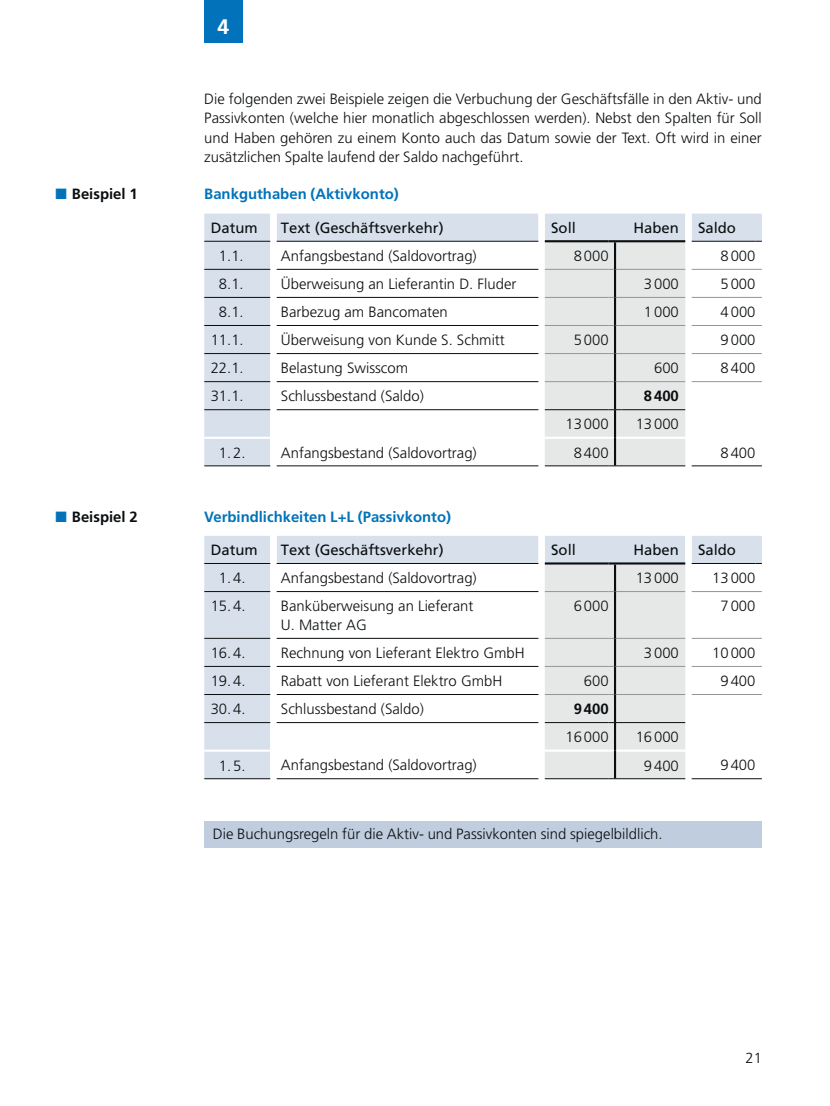
<style>
.page{position:relative;width:830px;height:1106px;background:#fff}
.page>*{position:absolute;margin:0;border:0;box-sizing:border-box;transform-origin:0 0}
.t1{font:700 21px "Frutiger";color:#fff}
.t2{font:300 14.85px/19.2px "Frutiger";color:#0b0e10;text-align:justify}
.t3{font:14.85px "Frutiger";color:#0b0e10}
.t4{font:700 14.85px "Frutiger";color:#0273bb}
.t5{font:700 14.85px "Frutiger";color:#0b0e10}
.t6{font:300 14.7px "Frutiger";color:#0b0e10}
.s1{color:#0273bb}
</style>
<div class="page">
<div style="left:204px;top:0;width:38px;height:43px;background:#0273bb"></div>
<div style="left:204px;top:821px;width:557px;height:27px;background:#bfcddf"></div>
<svg style="left:204px;top:214px;width:66px;height:251px;fill:#d7e0eb"></svg>
<svg style="left:270px;top:214px;width:491px;height:252px"></svg>
<hr style="left:691px;top:241px;width:64px;height:1px;background:#0b0e10">
<hr style="left:204px;top:269px;width:66px;height:1px;background:#0b0e10">
<hr style="left:276px;top:269px;width:262px;height:1px;background:#0b0e10">
<hr style="left:204px;top:297px;width:66px;height:1px;background:#0b0e10">
<hr style="left:276px;top:297px;width:262px;height:1px;background:#0b0e10">
<hr style="left:204px;top:325px;width:66px;height:1px;background:#0b0e10">
<hr style="left:276px;top:325px;width:262px;height:1px;background:#0b0e10">
<hr style="left:204px;top:353px;width:66px;height:1px;background:#0b0e10">
<hr style="left:276px;top:353px;width:262px;height:1px;background:#0b0e10">
<hr style="left:204px;top:381px;width:66px;height:1px;background:#0b0e10">
<hr style="left:276px;top:381px;width:262px;height:1px;background:#0b0e10">
<hr style="left:204px;top:409px;width:66px;height:1px;background:#0b0e10">
<hr style="left:276px;top:409px;width:262px;height:1px;background:#0b0e10">
<hr style="left:204px;top:465px;width:66px;height:1px;background:#0b0e10">
<hr style="left:276px;top:465px;width:262px;height:1px;background:#0b0e10">
<hr style="left:691px;top:465px;width:70px;height:1px;background:#0b0e10">
<hr style="left:270px;top:437px;width:274px;height:1px;background:#fff">
<hr style="left:685px;top:437px;width:76px;height:1px;background:#fff">
<hr style="left:204px;top:241px;width:66px;height:1px;background:#0b0e10">
<hr style="left:276px;top:241px;width:262px;height:1px;background:#0b0e10">
<hr style="left:204px;top:437px;width:66px;height:2px;background:#fff">
<svg style="left:544px;top:240px;width:141px;height:226px"></svg>
<hr style="left:691px;top:269px;width:70px;height:1px;background:#929696">
<hr style="left:691px;top:297px;width:70px;height:1px;background:#929696">
<hr style="left:691px;top:325px;width:70px;height:1px;background:#929696">
<hr style="left:691px;top:353px;width:70px;height:1px;background:#929696">
<hr style="left:691px;top:381px;width:70px;height:1px;background:#929696">
<div style="left:204px;top:536px;width:66px;height:242px;background:#d7e0eb"></div>
<svg style="left:270px;top:536px;width:491px;height:188px"></svg>
<hr style="left:691px;top:563px;width:64px;height:1px;background:#0b0e10">
<hr style="left:544px;top:562px;width:64px;height:2px;background:#0b0e10">
<hr style="left:608px;top:562px;width:77px;height:2px;background:#0b0e10">
<hr style="left:204px;top:591px;width:66px;height:1px;background:#0b0e10">
<hr style="left:276px;top:591px;width:262px;height:1px;background:#0b0e10">
<hr style="left:204px;top:638px;width:66px;height:1px;background:#0b0e10">
<hr style="left:276px;top:638px;width:262px;height:1px;background:#0b0e10">
<hr style="left:204px;top:666px;width:66px;height:1px;background:#0b0e10">
<hr style="left:276px;top:666px;width:262px;height:1px;background:#0b0e10">
<hr style="left:204px;top:694px;width:66px;height:1px;background:#0b0e10">
<hr style="left:276px;top:694px;width:262px;height:1px;background:#0b0e10">
<hr style="left:204px;top:563px;width:66px;height:1px;background:#0b0e10">
<hr style="left:276px;top:563px;width:262px;height:1px;background:#0b0e10">
<hr style="left:204px;top:722px;width:66px;height:1px;background:#0b0e10">
<hr style="left:276px;top:722px;width:262px;height:1px;background:#0b0e10">
<hr style="left:204px;top:778px;width:66px;height:1px;background:#0b0e10">
<hr style="left:276px;top:778px;width:262px;height:1px;background:#0b0e10">
<hr style="left:544px;top:778px;width:64px;height:1px;background:#0b0e10">
<hr style="left:608px;top:778px;width:77px;height:1px;background:#0b0e10">
<hr style="left:691px;top:778px;width:70px;height:1px;background:#0b0e10">
<hr style="left:204px;top:749px;width:66px;height:2px;background:#fff">
<hr style="left:691px;top:591px;width:70px;height:1px;background:#929696">
<hr style="left:691px;top:638px;width:70px;height:1px;background:#929696">
<hr style="left:691px;top:666px;width:70px;height:1px;background:#929696">
<hr style="left:691px;top:694px;width:70px;height:1px;background:#929696">
<svg style="left:544px;top:563px;width:141px;height:215px"></svg>
<hr style="left:615px;top:694px;width:70px;height:1px;background:#929696">
<hr style="left:613px;top:564px;width:2px;height:27px;background:#0b0e10">
<hr style="left:613px;top:591px;width:2px;height:47px;background:#0b0e10">
<hr style="left:613px;top:638px;width:2px;height:28px;background:#0b0e10">
<hr style="left:613px;top:666px;width:2px;height:28px;background:#0b0e10">
<hr style="left:613px;top:694px;width:2px;height:28px;background:#0b0e10">
<hr style="left:613px;top:723px;width:2px;height:27px;background:#0b0e10">
<hr style="left:613px;top:750px;width:2px;height:28px;background:#0b0e10">
<hr style="left:544px;top:722px;width:64px;height:1px;background:#0b0e10">
<hr style="left:608px;top:722px;width:77px;height:1px;background:#0b0e10">
<h1 class="t1" style="left:217px;top:18px;width:13px">4</h1>
<p class="t2" style="left:204px;top:91px;width:559px">Die folgenden zwei Beispiele zeigen die Verbuchung der Geschäftsfälle in den Aktiv- und Passiv konten (welche hier monatlich abgeschlossen werden). Nebst den Spalten für Soll und Haben gehören zu einem Konto auch das Datum sowie der Text. Oft wird in einer zusätzlichen Spalte laufend der Saldo nachgeführt.</p>
<p class="t5" style="left:55px;top:188px;width:84px"><span class="s1">■</span> Beispiel 1</p>
<p class="t4" style="left:204px;top:188px;width:196px">Bankguthaben (Aktivkonto)</p>
<p class="t3" style="left:210px;top:222px;width:49px">Datum</p>
<p class="t3" style="left:281px;top:222px;width:164px">Text (Geschäftsverkehr)</p>
<p class="t3" style="left:551px;top:221px;width:26px">Soll</p>
<p class="t3" style="left:633px;top:221px;width:47px">Haben</p>
<p class="t3" style="left:697px;top:222px;width:39px">Saldo</p>
<p class="t2" style="left:219px;top:247px;width:26px">1.1.</p>
<p class="t2" style="left:281px;top:247px;width:197px">Anfangsbestand (Saldovortrag)</p>
<p class="t2" style="left:573px;top:247px;width:36px">8 000</p>
<p class="t2" style="left:720px;top:247px;width:36px">8 000</p>
<p class="t2" style="left:219px;top:275px;width:26px">8.1.</p>
<p class="t2" style="left:281px;top:275px;width:237px">Überweisung an Lieferantin D. Fluder</p>
<p class="t2" style="left:643px;top:275px;width:36px">3 000</p>
<p class="t2" style="left:720px;top:275px;width:36px">5 000</p>
<p class="t2" style="left:219px;top:303px;width:26px">8.1.</p>
<p class="t2" style="left:281px;top:303px;width:168px">Barbezug am Bancomaten</p>
<p class="t2" style="left:643px;top:303px;width:36px">1 000</p>
<p class="t2" style="left:720px;top:303px;width:36px">4 000</p>
<p class="t2" style="left:210px;top:331px;width:35px">11.1.</p>
<p class="t2" style="left:281px;top:331px;width:225px">Überweisung von Kunde S. Schmitt</p>
<p class="t2" style="left:573px;top:331px;width:36px">5 000</p>
<p class="t2" style="left:720px;top:331px;width:36px">9 000</p>
<p class="t2" style="left:210px;top:359px;width:35px">22.1.</p>
<p class="t2" style="left:281px;top:359px;width:129px">Belastung Swisscom</p>
<p class="t2" style="left:653px;top:359px;width:26px">600</p>
<p class="t2" style="left:720px;top:359px;width:36px">8 400</p>
<p class="t2" style="left:210px;top:387px;width:35px">31.1.</p>
<p class="t2" style="left:281px;top:387px;width:144px">Schlussbestand (Saldo)</p>
<p class="t5" style="left:643px;top:390px;width:36px">8 400</p>
<p class="t2" style="left:565px;top:415px;width:45px">13 000</p>
<p class="t2" style="left:635px;top:415px;width:45px">13 000</p>
<p class="t2" style="left:219px;top:444px;width:28px">1. 2.</p>
<p class="t2" style="left:281px;top:444px;width:197px">Anfangsbestand (Saldovortrag)</p>
<p class="t2" style="left:573px;top:444px;width:36px">8 400</p>
<p class="t2" style="left:720px;top:444px;width:36px">8 400</p>
<p class="t5" style="left:55px;top:510px;width:84px"><span class="s1">■</span> Beispiel 2</p>
<p class="t4" style="left:204px;top:510px;width:248px">Verbindlichkeiten L+L (Passivkonto)</p>
<p class="t3" style="left:210px;top:544px;width:49px">Datum</p>
<p class="t3" style="left:281px;top:544px;width:164px">Text (Geschäftsverkehr)</p>
<p class="t3" style="left:551px;top:544px;width:26px">Soll</p>
<p class="t3" style="left:633px;top:544px;width:47px">Haben</p>
<p class="t3" style="left:697px;top:544px;width:39px">Saldo</p>
<p class="t2" style="left:219px;top:569px;width:28px">1. 4.</p>
<p class="t2" style="left:281px;top:569px;width:197px">Anfangsbestand (Saldovortrag)</p>
<p class="t2" style="left:635px;top:570px;width:45px">13 000</p>
<p class="t2" style="left:712px;top:569px;width:45px">13 000</p>
<p class="t2" style="left:210px;top:597px;width:36px">15. 4.</p>
<p class="t2" style="left:281px;top:597px;width:194px">Banküberweisung an Lieferant<br>U. Matter AG</p>
<p class="t2" style="left:573px;top:597px;width:36px">6 000</p>
<p class="t2" style="left:720px;top:597px;width:36px">7 000</p>
<p class="t2" style="left:210px;top:644px;width:36px">16. 4.</p>
<p class="t2" style="left:281px;top:644px;width:245px">Rechnung von Lieferant Elektro GmbH</p>
<p class="t2" style="left:643px;top:644px;width:36px">3 000</p>
<p class="t2" style="left:712px;top:644px;width:45px">10 000</p>
<p class="t2" style="left:210px;top:672px;width:36px">19. 4.</p>
<p class="t2" style="left:281px;top:672px;width:223px">Rabatt von Lieferant Elektro GmbH</p>
<p class="t2" style="left:583px;top:672px;width:26px">600</p>
<p class="t2" style="left:720px;top:672px;width:36px">9 400</p>
<p class="t2" style="left:210px;top:700px;width:36px">30. 4.</p>
<p class="t2" style="left:281px;top:700px;width:144px">Schlussbestand (Saldo)</p>
<p class="t5" style="left:573px;top:703px;width:36px">9 400</p>
<p class="t2" style="left:565px;top:728px;width:45px">16 000</p>
<p class="t2" style="left:635px;top:728px;width:45px">16 000</p>
<p class="t2" style="left:219px;top:757px;width:28px">1. 5.</p>
<p class="t2" style="left:281px;top:757px;width:197px">Anfangsbestand (Saldovortrag)</p>
<p class="t2" style="left:643px;top:757px;width:36px">9 400</p>
<p class="t2" style="left:720px;top:757px;width:36px">9 400</p>
<p class="t2" style="left:213px;top:825px;width:451px">Die Buchungsregeln für die Aktiv- und Passivkonten sind spiegelbildlich.</p>
<p class="t6" style="left:745px;top:1052px;width:18px">21</p>
</div>
